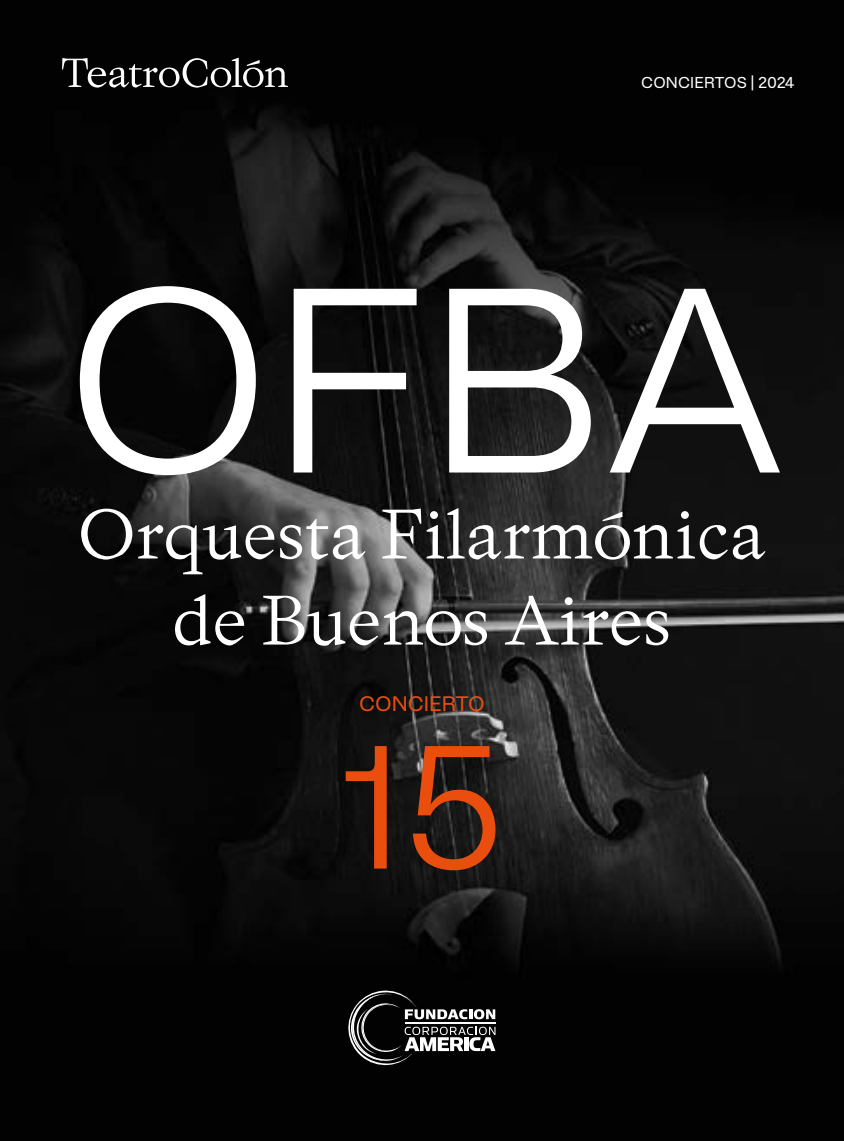
<style>
.page{position:relative;width:844px;height:1141px;background:#fff}
.page>*{position:absolute;margin:0;border:0;box-sizing:border-box;transform-origin:0 0}
.t1{font:300 262.5px "Brut Grotesque";color:#fff}
.t2{font:300 175px "Brut Grotesque";color:#e94e0f}
.t3{font:300 71.75px/86.1px "Colon Serif";color:#fff;text-align:center}
.t4{font:21px "Brut Grotesque";color:#e94e0f}
.t5{font:15.75px "Brut Grotesque";letter-spacing:.01em;color:#fff}
</style>
<div class="page">
<img style="left:0;top:0;width:843px;height:1141px">
<svg style="left:62px;top:58px;width:226px;height:30px;background:#3c3c3c"></svg>
<svg style="left:344px;top:990px;width:151px;height:76px;background:#373737"></svg>
<p class="t5" style="left:641px;top:73px;width:154px">CONCIERTOS | 2024</p>
<h1 class="t1" style="left:65px;top:228px;width:721px">OFBA</h1>
<p class="t3" style="left:78px;top:492px;width:689px">Orquesta Filarmónica de Buenos Aires</p>
<p class="t4" style="left:359px;top:692px;width:127px">CONCIERTO</p>
<h2 class="t2" style="left:340px;top:706px;width:165px">15</h2>
</div>
